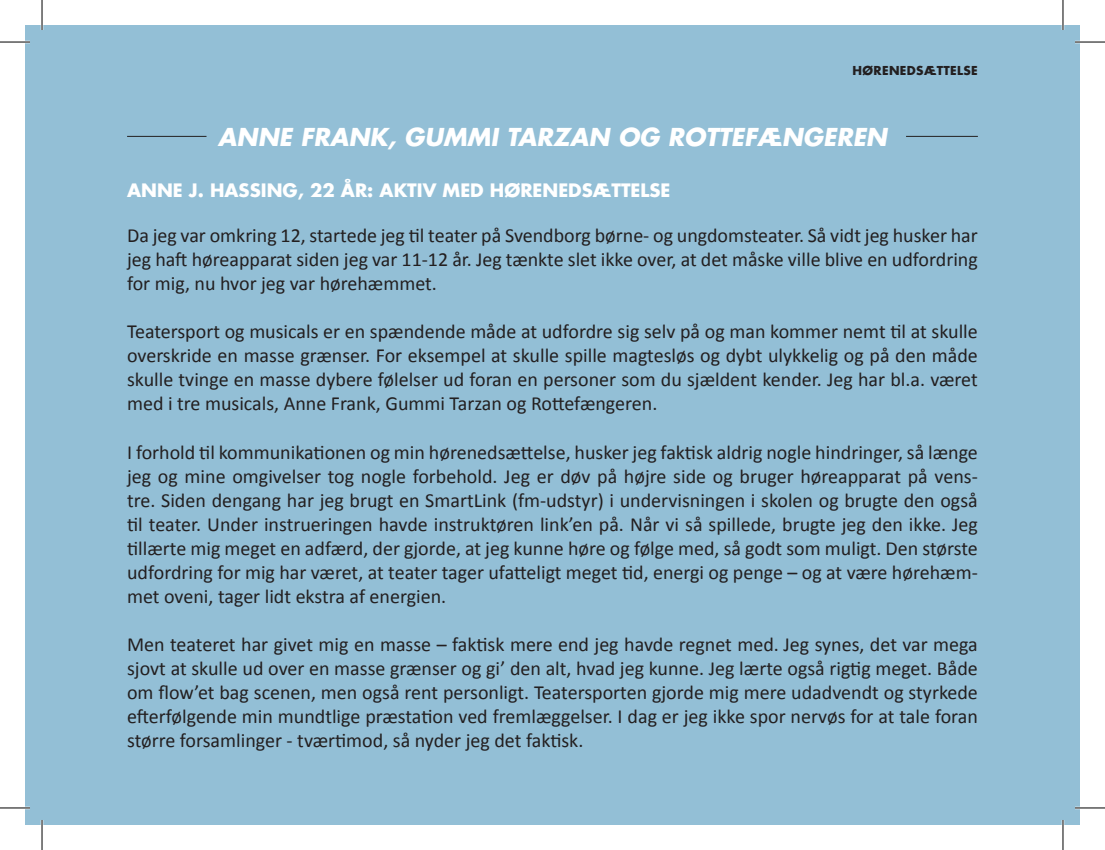
<style>
.page{position:relative;width:1105px;height:850px;background:#fff}
.page>*{position:absolute;margin:0;border:0;box-sizing:border-box;transform-origin:0 0}
.t1{font:italic 700 24px "Futura";color:#fff}
.t2{font:20px/24px "Calibri";color:#231f20;text-align:justify}
.t3{font:700 18px "Futura";color:#fff}
.t4{font:700 12px "Futura";color:#231f20}
</style>
<div class="page">
<div style="left:25px;top:25px;width:1054px;height:799px;background:#93bfd6"></div>
<hr style="left:127px;top:136px;width:79px;height:1px;background:#231f20">
<hr style="left:906px;top:136px;width:71px;height:1px;background:#231f20">
<hr style="left:0;top:41px;width:30px;height:2px;background:#fff">
<hr style="left:1074px;top:41px;width:30px;height:2px;background:#fff">
<hr style="left:0;top:806px;width:30px;height:3px;background:#fff">
<hr style="left:1074px;top:806px;width:30px;height:3px;background:#fff">
<hr style="left:41px;top:0;width:2px;height:30px;background:#fff">
<hr style="left:41px;top:819px;width:2px;height:30px;background:#fff">
<hr style="left:1061px;top:0;width:3px;height:30px;background:#fff">
<hr style="left:1061px;top:819px;width:3px;height:30px;background:#fff">
<hr style="left:0;top:42px;width:30px;height:1px;background:#000">
<hr style="left:1074px;top:42px;width:30px;height:1px;background:#000">
<hr style="left:0;top:807px;width:30px;height:1px;background:#000">
<hr style="left:1074px;top:807px;width:30px;height:1px;background:#000">
<hr style="left:42px;top:0;width:1px;height:30px;background:#000">
<hr style="left:42px;top:819px;width:1px;height:30px;background:#000">
<hr style="left:1062px;top:0;width:1px;height:30px;background:#000">
<hr style="left:1062px;top:819px;width:1px;height:30px;background:#000">
<p class="t4" style="left:852px;top:63px;width:20px">HØRENEDSÆTTELSE</p>
<p class="t1" style="left:218px;top:121px;width:670px">ANNE FRANK, GUMMI TARZAN OG ROTTEFÆNGEREN</p>
<p class="t3" style="left:127px;top:178px;width:545px">Anne J. Hassing, 22 år: Aktiv med hørenedsættelse</p>
<p class="t2" style="left:127px;top:224px;width:852px">Da jeg var omkring 12, startede jeg til teater på Svendborg børne- og ungdomsteater. Så vidt jeg husker har jeg haft høreapparat siden jeg var 11-12 år. Jeg tænkte slet ikke over, at det måske ville blive en udfordring for mig, nu hvor jeg var hørehæmmet.</p>
<p class="t2" style="left:127px;top:320px;width:852px">Teatersport og musicals er en spændende måde at udfordre sig selv på og man kommer nemt til at skulle overskride en masse grænser. For eksempel at skulle spille magtesløs og dybt ulykkelig og på den måde skulle tvinge en masse dybere følelser ud foran en personer som du sjældent kender. Jeg har bl.a. været med i tre musicals, Anne Frank, Gummi Tarzan og Rottefængeren.</p>
<p class="t2" style="left:127px;top:440px;width:852px">I forhold til kommunikationen og min hørenedsættelse, husker jeg faktisk aldrig nogle hindringer, så længe jeg og mine omgivelser tog nogle forbehold. Jeg er døv på højre side og bruger høreapparat på vens&shy;tre. Siden dengang har jeg brugt en SmartLink (fm-udstyr) i undervisningen i skolen og brugte den også til teater. Under instrueringen havde instruktøren link’en på. Når vi så spillede, brugte jeg den ikke. Jeg tillærte mig meget en adfærd, der gjorde, at jeg kunne høre og følge med, så godt som muligt. Den største udfordring for mig har været, at teater tager ufatteligt meget tid, energi og penge – og at være hørehæm&shy;met oveni, tager lidt ekstra af energien.</p>
<p class="t2" style="left:127px;top:632px;width:852px">Men teateret har givet mig en masse – faktisk mere end jeg havde regnet med. Jeg synes, det var mega sjovt at skulle ud over en masse grænser og gi’ den alt, hvad jeg kunne. Jeg lærte også rigtig meget. Både om flow’et bag scenen, men også rent personligt. Teatersporten gjorde mig mere udadvendt og styrkede efterfølgende min mundtlige præstation ved fremlæggelser. I dag er jeg ikke spor nervøs for at tale foran større forsamlinger - tværtimod, så nyder jeg det faktisk.</p>
</div>
